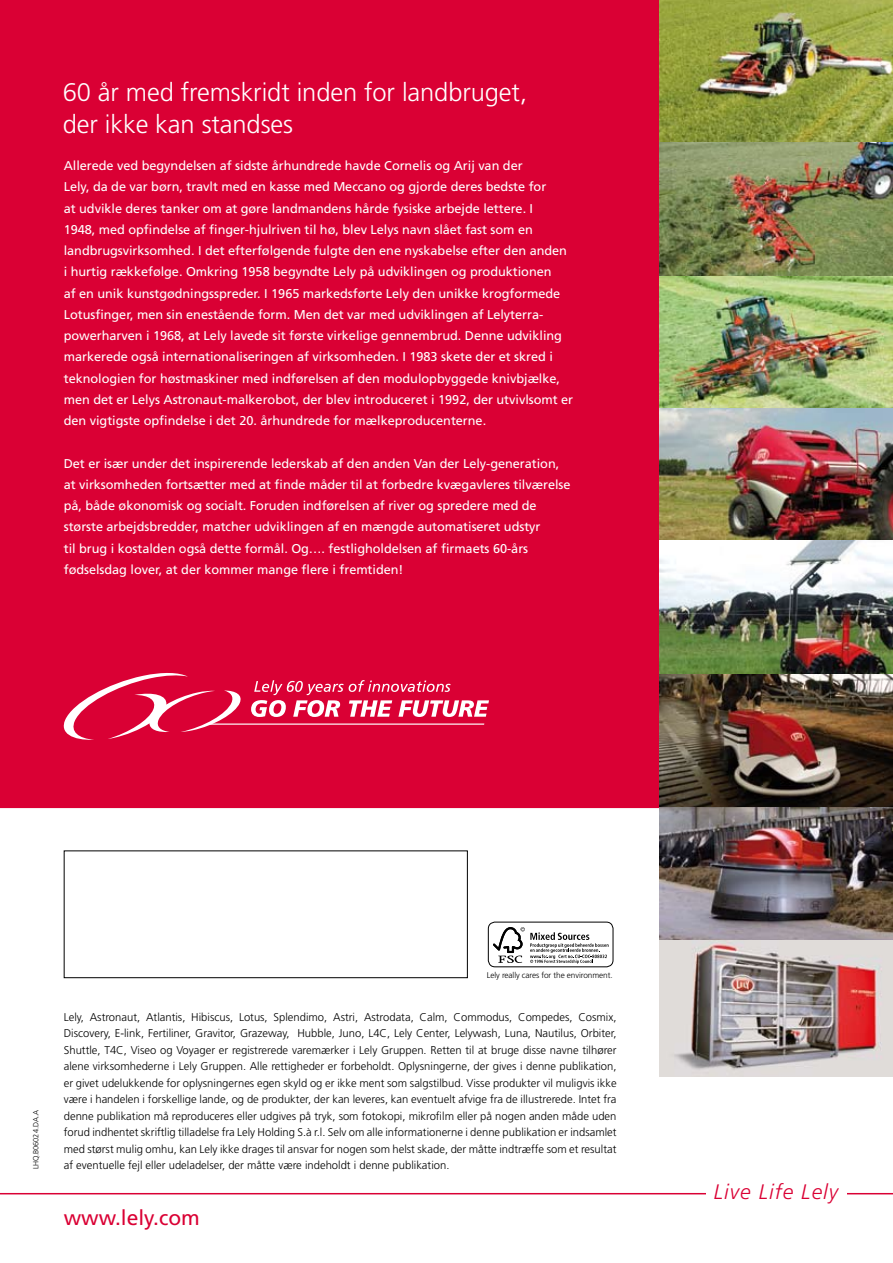
<style>
.page{position:relative;width:893px;height:1263px;background:#fff}
.page>*{position:absolute;margin:0;border:0;box-sizing:border-box;transform-origin:0 0}
.t1{font:300 25.5px/32px "Frutiger";letter-spacing:-.005em;color:#fff}
.t2{font:italic 300 21px "Frutiger";letter-spacing:.05em;color:#da0034}
.t3{font:21px "Frutiger";color:#da0034}
.t4{font:12.75px/21.3px "Frutiger";letter-spacing:-.005em;color:#fff}
.t5{font:300 11.25px/16.5px "Frutiger";color:#000;text-align:justify}
.t6{font:300 8.25px "Frutiger";letter-spacing:-.01em;color:#000}
.t7{font:300 7.5px "Frutiger";letter-spacing:-.01em;color:#000}
</style>
<div class="page">
<div style="left:0;top:0;width:659px;height:808px;background:#da0034"></div>
<svg style="left:488px;top:922px;width:125px;height:45px"></svg>
<div style="left:488px;top:922px;width:125px;height:45px;border:1px solid #000;border-radius:7px"></div>
<img style="left:659px;top:144px;width:234px;height:933px">
<img style="left:659px;top:0;width:234px;height:144px">
<svg style="left:251px;top:680px;width:238px;height:37px"></svg>
<svg style="left:64px;top:673px;width:179px;height:67px;background:#df2753"></svg>
<hr style="left:209px;top:723px;width:275px;height:2px;background:#fff">
<div style="left:64px;top:850px;width:404px;height:128px;border:1px solid #000"></div>
<hr style="left:0;top:1193px;width:893px;height:1px;background:#da0034">
<div style="left:706px;top:1183px;width:140px;height:26px;background:#fff"></div>
<h1 class="t1" style="left:63px;top:77px;width:466px">60 år med fremskridt inden for landbruget, der ikke kan standses</h1>
<p class="t4" style="left:64px;top:155px;width:511px">Allerede ved begyndelsen af sidste århundrede havde Cornelis og Arij van der<br>Lely, da de var børn, travlt med en kasse med Meccano og gjorde deres bedste for<br>at udvikle deres tanker om at gøre landmandens hårde fysiske arbejde lettere. I<br>1948, med opfindelse af finger-hjulriven til hø, blev Lelys navn slået fast som en landbrugsvirksomhed. I det efterfølgende fulgte den ene nyskabelse efter den anden i hurtig rækkefølge. Omkring 1958 begyndte Lely på udviklingen og produktionen<br>af en unik kunstgødningsspreder. I 1965 markedsførte Lely den unikke krogformede Lotusfinger, men sin enestående form. Men det var med udviklingen af Lelyterra&shy;powerharven i 1968, at Lely lavede sit første virkelige gennembrud. Denne udvikling markerede også internationaliseringen af virksomheden. I 1983 skete der et skred i teknologien for høstmaskiner med indførelsen af den modulopbyggede knivbjælke, men det er Lelys Astronaut-malkerobot, der blev introduceret i 1992, der utvivlsomt er den vigtigste opfindelse i det 20. århundrede for mælkeproducenterne.</p>
<p class="t4" style="left:64px;top:453px;width:508px">Det er især under det inspirerende lederskab af den anden Van der Lely-generation, at virksomheden fortsætter med at finde måder til at forbedre kvægavleres tilværelse på, både økonomisk og socialt. Foruden indførelsen af river og spredere med de største arbejdsbredder, matcher udviklingen af en mængde automatiseret udstyr<br>til brug i kostalden også dette formål. Og…. festligholdelsen af firmaets 60-års fødselsdag lover, at der kommer mange flere i fremtiden!</p>
<p class="t7" style="left:32px;top:1169px;width:60px;rotate:-90deg">LHQ.B06024.DA.A</p>
<p class="t6" style="left:487px;top:970px;width:127px">Lely really cares for the environment.</p>
<p class="t5" style="left:64px;top:1009px;width:554px">Lely, Astronaut, Atlantis, Hibiscus, Lotus, Splendimo, Astri, Astrodata, Calm, Commodus, Compedes, Cosmix, Discovery, E‑link, Fertiliner, Gravitor, Grazeway, Hubble, Juno, L4C, Lely Center, Lelywash, Luna, Nautilus, Orbiter, Shuttle, T4C, Viseo og Voyager er registrerede varemærker i Lely Gruppen. Retten til at bruge disse navne tilhører alene virksomhederne i Lely Gruppen. Alle rettigheder er forbeholdt. Oplysningerne, der gives i denne publikation, er givet udelukkende for oplysningernes egen skyld og er ikke ment som salgstilbud. Visse produkter vil muligvis ikke være i handelen i forskellige lande, og de produkter, der kan leveres, kan eventuelt afvige fra de illustrerede. Intet fra denne publikation må reproduceres eller udgives på tryk, som fotokopi, mikrofilm eller på nogen anden måde uden forud indhentet skriftlig tilladelse fra Lely Holding S.à r.l. Selv om alle informationerne i denne publikation er indsamlet med størst mulig omhu, kan Lely ikke drages til ansvar for nogen som helst skade, der måtte indtræffe som et resultat af eventuelle fejl eller udeladelser, der måtte være indeholdt i denne publikation.</p>
<h2 class="t3" style="left:64px;top:1206px;width:138px">www.lely.com</h2>
<h2 class="t2" style="left:714px;top:1180px;width:126px">Live Life Lely</h2>
</div>
